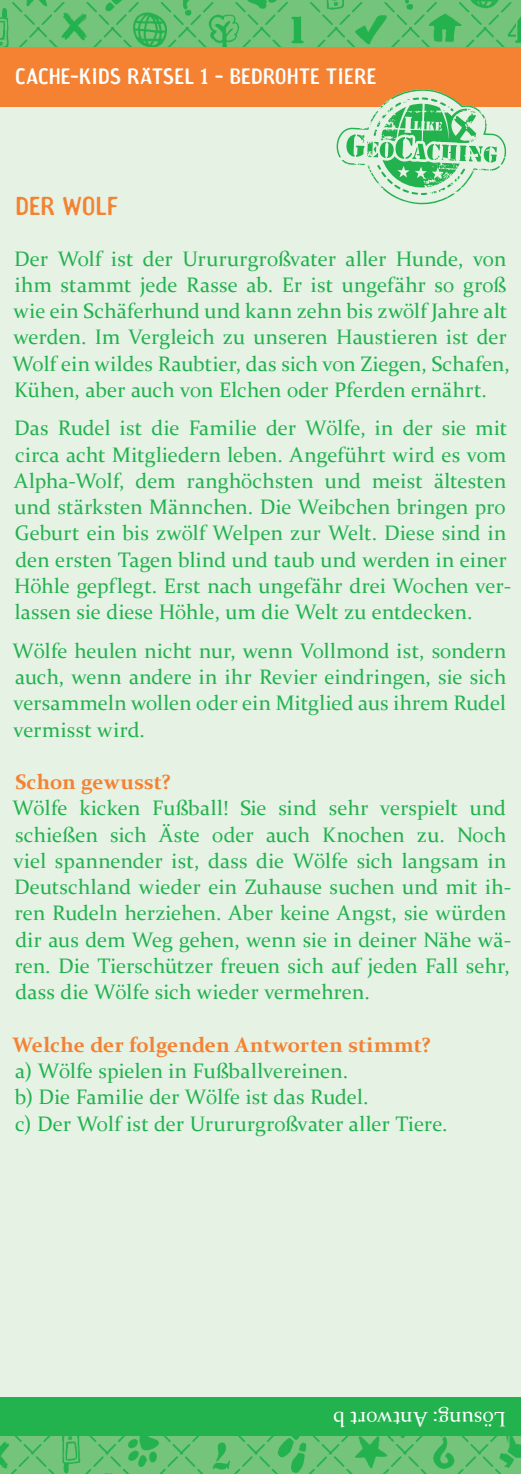
<style>
.page{position:relative;width:521px;height:1474px;background:#fff}
.page>*{position:absolute;margin:0;border:0;box-sizing:border-box;transform-origin:0 0}
.t1{font:24.5px "Amoebia Sans";letter-spacing:.01em;color:#f48232}
.t2{font:21px/26.2px "Constantia";letter-spacing:.01em;color:#22b24e}
.t3{font:700 21px "Constantia";letter-spacing:.01em;color:#f48232}
.t4{font:21px "Amoebia Sans";letter-spacing:.015em;color:#fff}
.t5{font:21px "Constantia";letter-spacing:.01em;color:#fff}
</style>
<div class="page">
<div style="left:0;top:0;width:521px;height:1404px;background:#e6f2e4"></div>
<img style="left:0;top:0;width:521px;height:47px">
<img style="left:0;top:1435px;width:521px;height:38px">
<div style="left:0;top:47px;width:521px;height:60px;background:#f48232"></div>
<div style="left:0;top:1396px;width:521px;height:39px;background:#22b24e"></div>
<svg style="left:336px;top:89px;width:171px;height:116px"></svg>
<p class="t4" style="left:15px;top:63px;width:363px">CACHE-KIDS RÄTSEL 1 - BEDROHTE TIERE</p>
<p class="t1" style="left:15px;top:191px;width:104px">DER WOLF</p>
<p class="t2" style="left:12px;top:244px;width:499px">Der Wolf ist der Urururgroßvater aller Hunde, von ihm stammt jede Rasse ab. Er ist ungefähr so groß wie ein Schäferhund und kann zehn bis zwölf Jahre alt werden. Im Vergleich zu unseren Haustieren ist der Wolf ein wildes Raubtier, das sich von Ziegen, Schafen, Kühen, aber auch von Elchen oder Pferden ernährt.</p>
<p class="t2" style="left:14px;top:414px;width:499px">Das Rudel ist die Familie der Wölfe, in der sie mit circa acht Mitgliedern leben. Angeführt wird es vom Alpha-Wolf, dem ranghöchsten und meist ältesten und stärksten Männchen. Die Weibchen bringen pro Geburt ein bis zwölf Welpen zur Welt. Diese sind in den ersten Tagen blind und taub und werden in einer Höhle gepflegt. Erst nach ungefähr drei Wochen ver&shy;lassen sie diese Höhle, um die Welt zu entdecken.</p>
<p class="t2" style="left:12px;top:636px;width:495px;text-align:justify">Wölfe heulen nicht nur, wenn Vollmond ist, sondern auch, wenn andere in ihr Revier eindringen, sie sich versammeln wollen oder ein Mitglied aus ihrem Rudel vermisst wird.</p>
<p class="t3" style="left:15px;top:767px;width:157px">Schon gewusst?</p>
<p class="t2" style="left:12px;top:794px;width:500px">Wölfe kicken Fußball! Sie sind sehr verspielt und schießen sich Äste oder auch Knochen zu. Noch viel spannender ist, dass die Wölfe sich langsam in Deutschland wieder ein Zuhause suchen und mit ih&shy;ren Rudeln herziehen. Aber keine Angst, sie würden dir aus dem Weg gehen, wenn sie in deiner Nähe wä&shy;ren. Die Tierschützer freuen sich auf jeden Fall sehr, dass die Wölfe sich wieder vermehren.</p>
<p class="t3" style="left:12px;top:1030px;width:420px">Welche der folgenden Antworten stimmt?</p>
<p class="t2" style="left:15px;top:1056px;width:434px">a) Wölfe spielen in Fußballvereinen.<br>b) Die Familie der Wölfe ist das Rudel.<br>c) Der Wolf ist der Urururgroßvater aller Tiere.</p>
<p class="t5" style="left:506px;top:1433px;width:175px;rotate:-180deg">Lösung: Antwort b</p>
</div>
